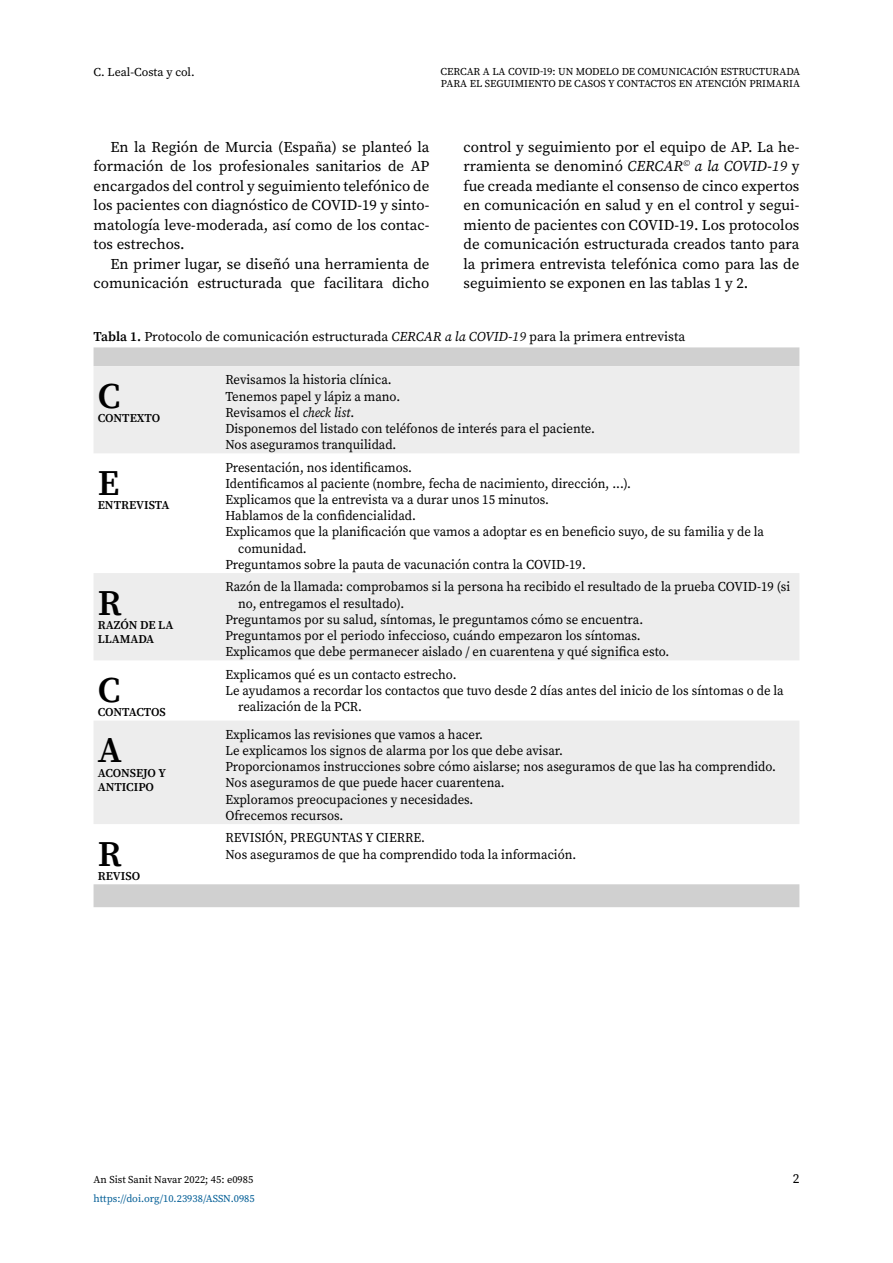
<style>
.page{position:relative;width:893px;height:1263px;background:#fff}
.page>*{position:absolute;margin:0;border:0;box-sizing:border-box;transform-origin:0 0}
.t1{font:36px "Source Serif Variable";color:#000}
.t2{font:15px/19.5px "Source Serif Variable";color:#000;text-align:justify}
.t3{font:13.5px/16.2px "Source Serif Variable";color:#000;scale:.95 1}
.t4{font:13.5px "Source Serif Variable";color:#000}
.t5{font:12px/14.4px "Source Serif Variable";letter-spacing:-.005em;color:#000}
.t6{font:10.5px/12.6px "Source Serif Variable";color:#000}
.t7{font:10.5px "Source Serif Variable";color:#005d95}
.s1{font-style:italic}
</style>
<div class="page">
<svg style="left:94px;top:347px;width:705px;height:560px"></svg>
<svg style="left:94px;top:366px;width:705px;height:458px;fill:#ededed"></svg>
<p class="t5" style="left:94px;top:65px;width:103px">C. Leal-Costa y col.</p>
<p class="t6" style="left:441px;top:65px;width:361px">CERCAR A LA COVID-19: UN MODELO DE COMUNICACIÓN ESTRUCTURADA<br>PARA EL SEGUIMIENTO DE CASOS Y CONTACTOS EN ATENCIÓN PRIMARIA</p>
<p class="t2" style="left:94px;top:137px;width:337px;text-indent:17px">En la Región de Murcia (España) se planteó la formación de los profesionales sanitarios de AP encargados del control y seguimiento telefónico de los pacientes con diagnóstico de COVID-19 y sinto&shy;matología leve-moderada, así como de los contac&shy;tos estrechos.</p>
<p class="t2" style="left:94px;top:254px;width:337px;text-align:right">En primer lugar, se diseñó una herramienta de comunicación estructurada que facilitara dicho</p>
<p class="t2" style="left:463px;top:137px;width:337px">control y seguimiento por el equipo de AP. La he&shy;rramienta se denominó <span class="s1">CERCAR</span><sup>©</sup> <span class="s1">a la COVID-19</span> y fue creada mediante el consenso de cinco expertos en comunicación en salud y en el control y segui&shy;miento de pacientes con COVID-19. Los protocolos de comunicación estructurada creados tanto para la primera entrevista telefónica como para las de seguimiento se exponen en las tablas 1 y 2.</p>
<p class="t4" style="left:94px;top:328px;width:593px">Tabla 1. Protocolo de comunicación estructurada <span class="s1">CERCAR a la COVID-19</span> para la primera entrevista</p>
<h1 class="t1" style="left:98px;top:372px;width:24px">C</h1>
<p class="t5" style="left:98px;top:411px;width:64px">CONTEXTO</p>
<p class="t3" style="left:225px;top:372px;width:391px">Revisamos la historia clínica.<br>Tenemos papel y lápiz a mano.<br>Revisamos el <span class="s1">check list</span>.<br>Disponemos del listado con teléfonos de interés para el paciente.<br>Nos aseguramos tranquilidad.</p>
<h1 class="t1" style="left:98px;top:459px;width:23px">E</h1>
<p class="t5" style="left:98px;top:498px;width:73px">ENTREVISTA</p>
<h1 class="t1" style="left:98px;top:579px;width:25px">R</h1>
<p class="t5" style="left:98px;top:618px;width:77px">RAZÓN DE LA<br>LLAMADA</p>
<h1 class="t1" style="left:98px;top:666px;width:24px">C</h1>
<p class="t5" style="left:98px;top:705px;width:69px">CONTACTOS</p>
<h1 class="t1" style="left:98px;top:726px;width:25px">A</h1>
<p class="t5" style="left:98px;top:765px;width:70px">ACONSEJO Y<br>ANTICIPO</p>
<h1 class="t1" style="left:98px;top:830px;width:25px">R</h1>
<p class="t5" style="left:98px;top:869px;width:44px">REVISO</p>
<p class="t3" style="left:225px;top:459px;width:198px">Presentación, nos identificamos.</p>
<p class="t3" style="left:225px;top:475px;width:429px">Identificamos al paciente (nombre, fecha de nacimiento, dirección, ...).</p>
<p class="t3" style="left:225px;top:491px;width:342px">Explicamos que la entrevista va a durar unos 15 minutos.</p>
<p class="t3" style="left:225px;top:508px;width:202px">Hablamos de la confidencialidad.</p>
<p class="t3" style="left:225px;top:524px;width:569px">Explicamos que la planificación que vamos a adoptar es en beneficio suyo, de su familia y de la</p>
<p class="t3" style="left:238px;top:540px;width:74px">comunidad.</p>
<p class="t3" style="left:225px;top:556px;width:381px">Preguntamos sobre la pauta de vacunación contra la COVID-19.</p>
<p class="t3" style="left:225px;top:579px;width:596px">Razón de la llamada: comprobamos si la persona ha recibido el resultado de la prueba COVID-19 (si</p>
<p class="t3" style="left:238px;top:595px;width:176px">no, entregamos el resultado).</p>
<p class="t3" style="left:225px;top:611px;width:441px">Preguntamos por su salud, síntomas, le preguntamos cómo se encuentra.</p>
<p class="t3" style="left:225px;top:627px;width:439px">Preguntamos por el periodo infeccioso, cuándo empezaron los síntomas.</p>
<p class="t3" style="left:225px;top:643px;width:469px">Explicamos que debe permanecer aislado / en cuarentena y qué significa esto.</p>
<p class="t3" style="left:225px;top:666px;width:245px">Explicamos qué es un contacto estrecho.</p>
<p class="t3" style="left:225px;top:682px;width:589px">Le ayudamos a recordar los contactos que tuvo desde 2 días antes del inicio de los síntomas o de la</p>
<p class="t3" style="left:238px;top:698px;width:132px">realización de la PCR.</p>
<p class="t3" style="left:225px;top:726px;width:581px">Explicamos las revisiones que vamos a hacer.<br>Le explicamos los signos de alarma por los que debe avisar.<br>Proporcionamos instrucciones sobre cómo aislarse; nos aseguramos de que las ha comprendido.<br>Nos aseguramos de que puede hacer cuarentena.<br>Exploramos preocupaciones y necesidades.<br>Ofrecemos recursos.</p>
<p class="t3" style="left:225px;top:830px;width:371px">REVISIÓN, PREGUNTAS Y CIERRE.<br>Nos aseguramos de que ha comprendido toda la información.</p>
<p class="t6" style="left:94px;top:1173px;width:161px">An Sist Sanit Navar 2022; 45: e0985</p>
<p class="t4" style="left:793px;top:1170px;width:8px">2</p>
<p class="t7" style="left:94px;top:1191px;width:163px">https://doi.org/10.23938/ASSN.0985</p>
</div>
